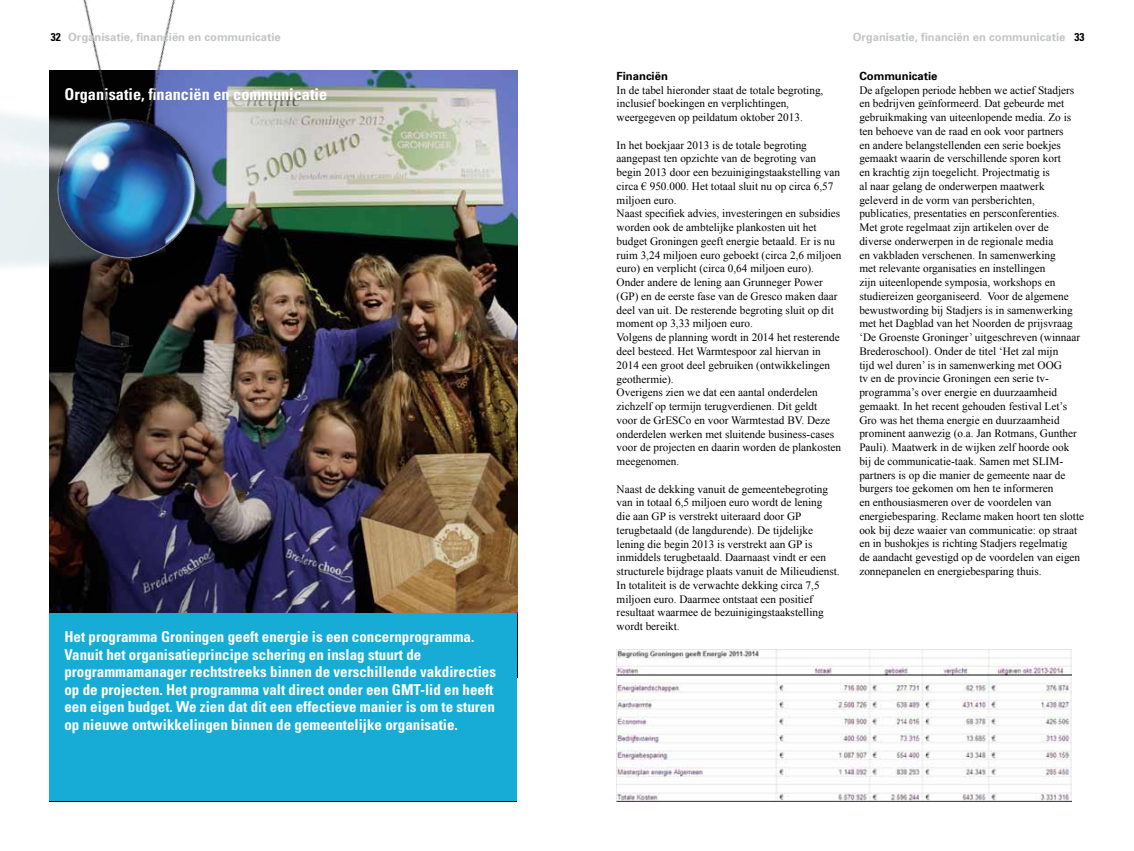
<style>
.page{position:relative;width:1134px;height:851px;background:#fff}
.page>*{position:absolute;margin:0;border:0;box-sizing:border-box;transform-origin:0 0}
.t1{font:700 condensed 16.25px "Univers";color:#fff}
.t2{font:700 condensed 15px/17.5px "Univers";color:#fff}
.t3{font:11.25px/13.8px "Times New Roman";color:#000}
.t4{font:700 11.25px "Univers";color:#c4c5c5}
.t5{font:700 11.25px "Univers";color:#000}
.s1{font-stretch:condensed;color:#000}
</style>
<div class="page">
<img style="left:50px;top:71px;width:467px;height:542px">
<img style="left:617px;top:649px;width:455px;height:152px">
<img style="left:0;top:0;width:312px;height:480px">
<div style="left:50px;top:613px;width:467px;height:188px;background:#16acd6"></div>
<p class="t4" style="left:51px;top:31px;width:231px"><span class="s1">32</span> Organisatie, financiën en communicatie</p>
<p class="t4" style="left:853px;top:31px;width:233px">Organisatie, financiën en communicatie <span class="s1">33</span></p>
<h1 class="t1" style="left:64px;top:84px;width:264px">Organisatie, financiën en communicatie</h1>
<p class="t2" style="left:64px;top:628px;width:433px">Het programma Groningen geeft energie is een concernprogramma.<br>Vanuit het organisatieprincipe schering en inslag stuurt de programmamanager rechtstreeks binnen de verschillende vakdirecties op de projecten. Het programma valt direct onder een GMT-lid en heeft een eigen budget. We zien dat dit een effectieve manier is om te sturen op nieuwe ontwikkelingen binnen de gemeentelijke organisatie.</p>
<p class="t5" style="left:617px;top:69px;width:53px">Financiën</p>
<p class="t3" style="left:617px;top:83px;width:208px">In de tabel hieronder staat de totale begroting, inclusief boekingen en verplichtingen, weergegeven op peildatum oktober 2013.</p>
<p class="t3" style="left:617px;top:138px;width:226px">In het boekjaar 2013 is de totale begroting aangepast ten opzichte van de begroting van begin 2013 door een bezuinigingstaakstelling van circa € 950.000. Het totaal sluit nu op circa 6,57 miljoen euro.<br>Naast specifiek advies, investeringen en subsidies worden ook de ambtelijke plankosten uit het budget Groningen geeft energie betaald. Er is nu ruim 3,24 miljoen euro geboekt (circa 2,6 miljoen euro) en verplicht (circa 0,64 miljoen euro).<br>Onder andere de lening aan Grunneger Power (GP) en de eerste fase van de Gresco maken daar deel van uit. De resterende begroting sluit op dit moment op 3,33 miljoen euro.<br>Volgens de planning wordt in 2014 het resterende deel besteed. Het Warmtespoor zal hiervan in 2014 een groot deel gebruiken (ontwikkelingen geothermie).<br>Overigens zien we dat een aantal onderdelen zichzelf op termijn terugverdienen. Dit geldt<br>voor de GrESCo en voor Warmtestad BV. Deze onderdelen werken met sluitende business-cases voor de projecten en daarin worden de plankosten meegenomen.</p>
<p class="t3" style="left:617px;top:481px;width:225px">Naast de dekking vanuit de gemeentebegroting van in totaal 6,5 miljoen euro wordt de lening<br>die aan GP is verstrekt uiteraard door GP terugbetaald (de langdurende). De tijdelijke lening die begin 2013 is verstrekt aan GP is inmiddels terugbetaald. Daarnaast vindt er een structurele bijdrage plaats vanuit de Milieudienst.<br>In totaliteit is de verwachte dekking circa 7,5 miljoen euro. Daarmee ontstaat een positief resultaat waarmee de bezuinigingstaakstelling wordt bereikt.</p>
<p class="t5" style="left:859px;top:69px;width:80px">Communicatie</p>
<p class="t3" style="left:859px;top:83px;width:226px">De afgelopen periode hebben we actief Stadjers en bedrijven geïnformeerd. Dat gebeurde met gebruikmaking van uiteenlopende media. Zo is ten behoeve van de raad en ook voor partners<br>en andere belangstellenden een serie boekjes gemaakt waarin de verschillende sporen kort<br>en krachtig zijn toegelicht. Projectmatig is<br>al naar gelang de onderwerpen maatwerk geleverd in de vorm van persberichten, publicaties, presentaties en persconferenties.<br>Met grote regelmaat zijn artikelen over de<br>diverse onderwerpen in de regionale media<br>en vakbladen verschenen. In samenwerking<br>met relevante organisaties en instellingen<br>zijn uiteenlopende symposia, workshops en studiereizen georganiseerd. Voor de algemene bewustwording bij Stadjers is in samenwerking met het Dagblad van het Noorden de prijsvraag ‘De Groenste Groninger’ uitgeschreven (winnaar Brederoschool). Onder de titel ‘Het zal mijn<br>tijd wel duren’ is in samenwerking met OOG<br>tv en de provincie Groningen een serie tv&shy;programma’s over energie en duurzaamheid gemaakt. In het recent gehouden festival Let’s Gro was het thema energie en duurzaamheid prominent aanwezig (o.a. Jan Rotmans, Gunther Pauli). Maatwerk in de wijken zelf hoorde ook<br>bij de communicatie-taak. Samen met SLIM&shy;partners is op die manier de gemeente naar de burgers toe gekomen om hen te informeren<br>en enthousiasmeren over de voordelen van energiebesparing. Reclame maken hoort ten slotte ook bij deze waaier van communicatie: op straat en in bushokjes is richting Stadjers regelmatig<br>de aandacht gevestigd op de voordelen van eigen zonnepanelen en energiebesparing thuis.</p>
</div>
